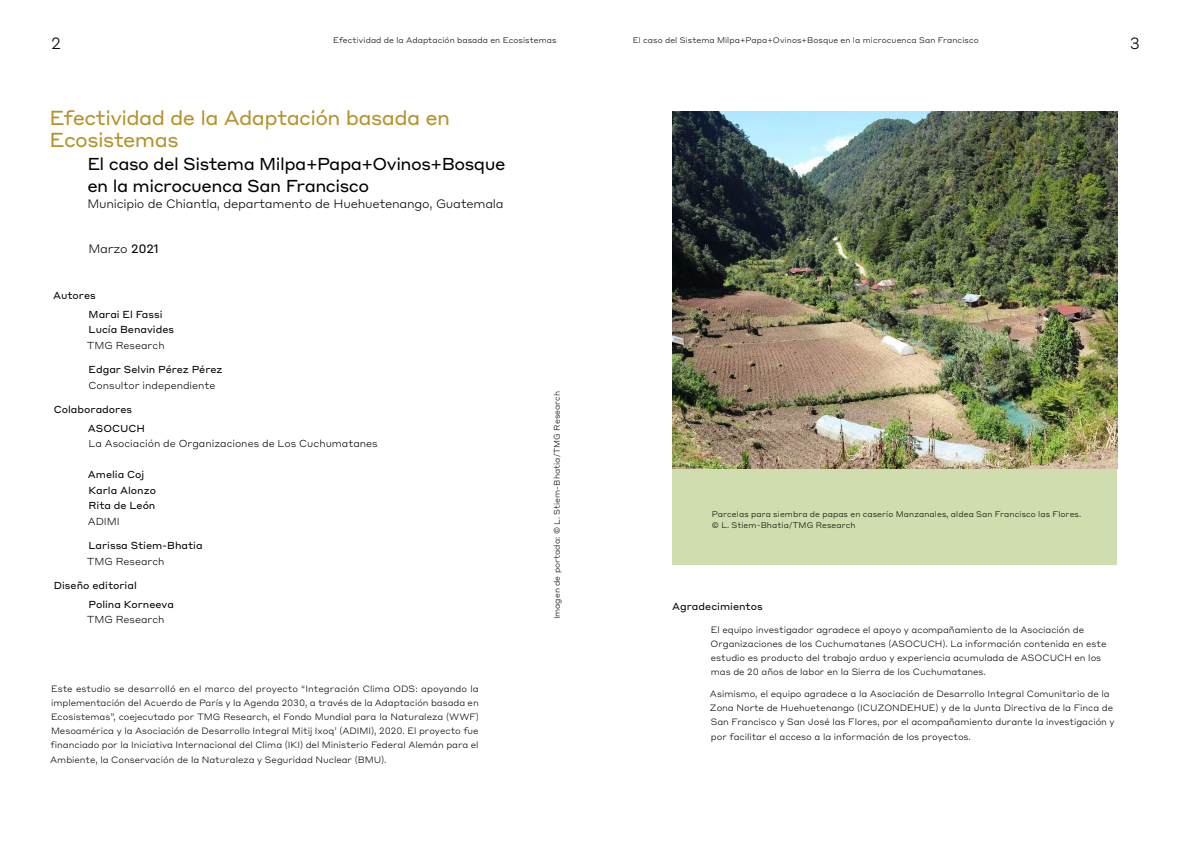
<style>
.page{position:relative;width:1191px;height:842px;background:#fff}
.page>*{position:absolute;margin:0;border:0;box-sizing:border-box;transform-origin:0 0}
.t1{font:20px/22px "Styrene A";letter-spacing:-.03em;color:#b6922b}
.t2{font:17px/22px "Styrene A";letter-spacing:-.03em;color:#000}
.t3{font:300 16px "Styrene A";color:#000}
.t4{font:300 12px "Styrene A";letter-spacing:-.02em;color:#000}
.t5{font:10px/18.3px "Styrene A";letter-spacing:-.005em;color:#000}
.t6{font:300 10px "Styrene A";letter-spacing:-.005em;color:#000}
.t7{font:300 9px/14px "Styrene A";letter-spacing:-.005em;color:#000}
.t8{font:300 8px/11px "Styrene A";letter-spacing:.01em;color:#000}
.s1{font-weight:400}
</style>
<div class="page">
<div style="left:672px;top:469px;width:445px;height:96px;background:#d0deaf"></div>
<img style="left:672px;top:112px;width:445px;height:357px">
<p class="t8" style="left:333px;top:34px;width:225px">Efectividad de la Adaptación basada en Ecosistemas</p>
<p class="t8" style="left:632px;top:34px;width:347px">El caso del Sistema Milpa+Papa+Ovinos+Bosque en la microcuenca San Francisco</p>
<h3 class="t3" style="left:51px;top:30px;width:11px">2</h3>
<h3 class="t3" style="left:1129px;top:30px;width:12px">3</h3>
<h1 class="t1" style="left:50px;top:105px;width:402px">Efectividad de la Adaptación basada en<br>Ecosistemas</h1>
<h2 class="t2" style="left:87px;top:152px;width:420px">El caso del Sistema Milpa+Papa+Ovinos+Bosque en la microcuenca San Francisco</h2>
<h3 class="t4" style="left:87px;top:194px;width:418px">Municipio de Chiantla, departamento de Huehuetenango, Guatemala</h3>
<h3 class="t4" style="left:88px;top:238px;width:72px">Marzo <span class="s1">2021</span></h3>
<p class="t5" style="left:89px;top:286px;width:75px;text-indent:-36px">Autores<br>Marai El Fassi</p>
<p class="t5" style="left:89px;top:320px;width:87px">Lucía Benavides</p>
<p class="t6" style="left:87px;top:337px;width:79px">TMG Research</p>
<p class="t5" style="left:89px;top:360px;width:135px">Edgar Selvin Pérez Pérez</p>
<p class="t6" style="left:89px;top:377px;width:128px">Consultor independiente</p>
<p class="t5" style="left:88px;top:399px;width:59px;line-height:18.8px;text-indent:-34px">Colaboradores<br>ASOCUCH</p>
<p class="t6" style="left:89px;top:436px;width:291px">La Asociación de Organizaciones de Los Cuchumatanes</p>
<p class="t5" style="left:88px;top:466px;width:70px;line-height:15.5px">Amelia Coj<br>Karla Alonzo<br>Rita de León</p>
<p class="t6" style="left:88px;top:513px;width:33px">ADIMI</p>
<p class="t5" style="left:89px;top:536px;width:115px">Larissa Stiem-Bhatia</p>
<p class="t6" style="left:87px;top:553px;width:79px">TMG Research</p>
<p class="t5" style="left:89px;top:576px;width:87px;text-indent:-35px">Diseño editorial<br>Polina Korneeva</p>
<p class="t6" style="left:87px;top:611px;width:79px">TMG Research</p>
<p class="t7" style="left:51px;top:681px;width:430px;text-align:justify">Este estudio se desarrolló en el marco del proyecto “Integración Clima ODS: apoyando la implementación del Acuerdo de París y la Agenda 2030, a través de la Adaptación basada en Ecosistemas”, coejecutado por TMG Research, el Fondo Mundial para la Naturaleza (WWF)<br>Mesoamérica y la Asociación de Desarrollo Integral Mitij Ixoq’ (ADIMI), 2020. El proyecto fue financiado por la Iniciativa Internacional del Clima (IKI) del Ministerio Federal Alemán para el</p>
<p class="t7" style="left:50px;top:752px;width:338px">Ambiente, la Conservación de la Naturaleza y Seguridad Nuclear (BMU).</p>
<p class="t8" style="left:550px;top:619px;width:230px;rotate:-90deg">Imagen de portada: © L. Stiem-Bhatia/TMG Research</p>
<p class="t8" style="left:712px;top:508px;width:371px">Parcelas para siembra de papas en caserío Manzanales, aldea San Francisco las Flores. © L. Stiem-Bhatia/TMG Research</p>
<p class="t5" style="left:672px;top:597px;width:92px">Agradecimientos</p>
<p class="t7" style="left:710px;top:622px;width:397px">El equipo investigador agradece el apoyo y acompañamiento de la Asociación de Organizaciones de los Cuchumatanes (ASOCUCH). La información contenida en este estudio es producto del trabajo arduo y experiencia acumulada de ASOCUCH en los mas de 20 años de labor en la Sierra de los Cuchumatanes.</p>
<p class="t7" style="left:710px;top:686px;width:406px">Asimismo, el equipo agradece a la Asociación de Desarrollo Integral Comunitario de la Zona Norte de Huehuetenango (ICUZONDEHUE) y de la Junta Directiva de la Finca de San Francisco y San José las Flores, por el acompañamiento durante la investigación y por facilitar el acceso a la información de los proyectos.</p>
</div>
